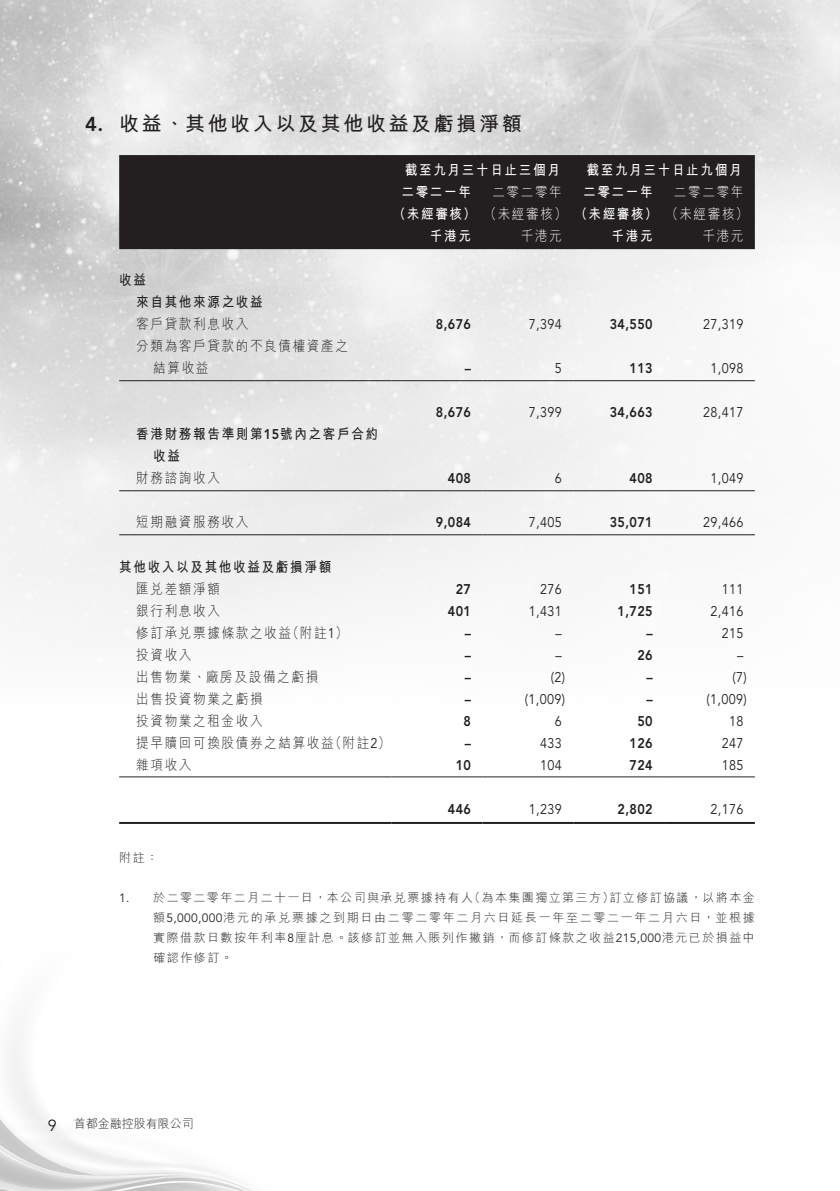
<style>
.page{position:relative;width:840px;height:1191px;background:#fff}
.page>*{position:absolute;margin:0;border:0;box-sizing:border-box;transform-origin:0 0}
._01_H1{font:700 20px "M Hei HK";letter-spacing:.13em;color:#231f20}
._01_H1-2{font:800 20px "Avenir LT Std";color:#231f20}
.t1{font:16px "Avenir LT Std";color:#231f20}
._50_Table_txt_sub{font:300 14px "M Hei HK";letter-spacing:.13em;color:#231f20;scale:.9 1}
._50_Table_txt{font:14px "Avenir LT Std";letter-spacing:.03em;color:#231f20;scale:.9 1}
._50_Table_txt-2{font:800 14px "Avenir LT Std";letter-spacing:.03em;color:#231f20;scale:.9 1}
._50_Table_txt-3{font:700 14px "M Hei HK";letter-spacing:.13em;color:#fff;scale:.9 1}
._50_Table_txt_sub-2{font:700 14px/22px "M Hei HK";letter-spacing:.13em;color:#231f20;scale:.9 1}
._50_Table_txt-4{font:300 14px "M Hei HK";letter-spacing:.13em;color:#fff;scale:.9 1}
._06_Notes{font:300 12px/20px "M Hei HK";letter-spacing:.12em;color:#231f20;text-align:justify}
._06_Notes-2{font:300 12px "M Hei HK";color:#231f20}
._06_Notes-3{font:12px "Avenir LT Std";color:#231f20}
.s1{font-family:"Avenir LT Std";font-weight:800}
.s2{font-family:"Avenir LT Std";font-weight:400}
</style>
<div class="page">
<img style="left:0;top:0;width:839px;height:1191px">
<div style="left:119px;top:155px;width:635px;height:94px;background:#231f20"></div>
<hr style="left:119px;top:380px;width:272px;height:1px;background:#231f20">
<hr style="left:391px;top:380px;width:91px;height:1px;background:#231f20">
<hr style="left:482px;top:380px;width:91px;height:1px;background:#231f20">
<hr style="left:573px;top:380px;width:90px;height:1px;background:#231f20">
<hr style="left:663px;top:380px;width:91px;height:1px;background:#231f20">
<hr style="left:119px;top:490px;width:272px;height:1px;background:#231f20">
<hr style="left:391px;top:490px;width:91px;height:1px;background:#231f20">
<hr style="left:482px;top:490px;width:91px;height:1px;background:#231f20">
<hr style="left:573px;top:490px;width:90px;height:1px;background:#231f20">
<hr style="left:663px;top:490px;width:91px;height:1px;background:#231f20">
<hr style="left:119px;top:534px;width:272px;height:1px;background:#231f20">
<hr style="left:391px;top:534px;width:91px;height:1px;background:#231f20">
<hr style="left:482px;top:534px;width:91px;height:1px;background:#231f20">
<hr style="left:573px;top:534px;width:90px;height:1px;background:#231f20">
<hr style="left:663px;top:534px;width:91px;height:1px;background:#231f20">
<hr style="left:119px;top:776px;width:272px;height:1px;background:#231f20">
<hr style="left:391px;top:776px;width:91px;height:1px;background:#231f20">
<hr style="left:482px;top:776px;width:91px;height:1px;background:#231f20">
<hr style="left:573px;top:776px;width:90px;height:1px;background:#231f20">
<hr style="left:663px;top:776px;width:91px;height:1px;background:#231f20">
<hr style="left:119px;top:822px;width:272px;height:2px;background:#231f20">
<hr style="left:391px;top:822px;width:91px;height:2px;background:#231f20">
<hr style="left:482px;top:822px;width:91px;height:2px;background:#231f20">
<hr style="left:573px;top:822px;width:90px;height:2px;background:#231f20">
<hr style="left:663px;top:822px;width:91px;height:2px;background:#231f20">
<p class="_01_H1-2" style="left:85px;top:112px;width:20px">4.</p>
<p class="_01_H1" style="left:119px;top:109px;width:404px">收益、其他收入以及其他收益及虧損淨額</p>
<p class="_50_Table_txt-3" style="left:404px;top:160px;width:174px">截至九月三十日止三個月</p>
<p class="_50_Table_txt-3" style="left:586px;top:160px;width:174px">截至九月三十日止九個月</p>
<p class="_50_Table_txt-3" style="left:401px;top:182px;width:79px">二零二一年</p>
<p class="_50_Table_txt-4" style="left:492px;top:185px;width:79px">二零二零年</p>
<p class="_50_Table_txt-3" style="left:582px;top:182px;width:79px">二零二一年</p>
<p class="_50_Table_txt-4" style="left:673px;top:185px;width:79px">二零二零年</p>
<p class="_50_Table_txt-3" style="left:393px;top:204px;width:93px">（未經審核）</p>
<p class="_50_Table_txt-4" style="left:484px;top:207px;width:93px">（未經審核）</p>
<p class="_50_Table_txt-3" style="left:574px;top:204px;width:93px">（未經審核）</p>
<p class="_50_Table_txt-4" style="left:665px;top:207px;width:93px">（未經審核(</p>
<p class="_50_Table_txt-3" style="left:429px;top:226px;width:47px">千港元</p>
<p class="_50_Table_txt-4" style="left:520px;top:229px;width:47px">千港元</p>
<p class="_50_Table_txt-3" style="left:611px;top:226px;width:47px">千港元</p>
<p class="_50_Table_txt-4" style="left:702px;top:229px;width:47px">千港元</p>
<p class="_50_Table_txt_sub-2" style="left:119px;top:268px;width:31px">收益</p>
<p class="_50_Table_txt_sub-2" style="left:136px;top:290px;width:142px">來自其他來源之收益</p>
<p class="_50_Table_txt_sub" style="left:136px;top:317px;width:126px">客戶貸款利息收入</p>
<p class="_50_Table_txt_sub" style="left:136px;top:339px;width:237px">分類為客戶貸款的不良債權資產之</p>
<p class="_50_Table_txt-2" style="left:435px;top:316px;width:40px">8,676</p>
<p class="_50_Table_txt" style="left:528px;top:316px;width:38px">7,394</p>
<p class="_50_Table_txt-2" style="left:609px;top:316px;width:49px">34,550</p>
<p class="_50_Table_txt" style="left:702px;top:316px;width:46px">27,319</p>
<p class="_50_Table_txt_sub" style="left:153px;top:361px;width:63px">結算收益</p>
<p class="_50_Table_txt-2" style="left:464px;top:360px;width:8px">–</p>
<p class="_50_Table_txt" style="left:554px;top:360px;width:9px">5</p>
<p class="_50_Table_txt-2" style="left:629px;top:360px;width:27px">113</p>
<p class="_50_Table_txt" style="left:710px;top:360px;width:38px">1,098</p>
<p class="_50_Table_txt-2" style="left:435px;top:404px;width:40px">8,676</p>
<p class="_50_Table_txt" style="left:528px;top:404px;width:38px">7,399</p>
<p class="_50_Table_txt-2" style="left:609px;top:404px;width:49px">34,663</p>
<p class="_50_Table_txt" style="left:702px;top:404px;width:46px">28,417</p>
<p class="_50_Table_txt_sub-2" style="left:153px;top:422px;width:251px;text-indent:-17px">香港財務報告準則第<span class="s1">15</span>號內之客戶合約收益</p>
<p class="_50_Table_txt_sub" style="left:136px;top:471px;width:94px">財務諮詢收入</p>
<p class="_50_Table_txt-2" style="left:447px;top:470px;width:27px">408</p>
<p class="_50_Table_txt" style="left:554px;top:470px;width:9px">6</p>
<p class="_50_Table_txt-2" style="left:629px;top:470px;width:27px">408</p>
<p class="_50_Table_txt" style="left:710px;top:470px;width:38px">1,049</p>
<p class="_50_Table_txt_sub" style="left:136px;top:515px;width:126px">短期融資服務收入</p>
<p class="_50_Table_txt_sub-2" style="left:119px;top:554px;width:237px">其他收入以及其他收益及虧損淨額</p>
<p class="_50_Table_txt-2" style="left:435px;top:514px;width:40px">9,084</p>
<p class="_50_Table_txt" style="left:528px;top:514px;width:38px">7,405</p>
<p class="_50_Table_txt-2" style="left:609px;top:514px;width:49px">35,071</p>
<p class="_50_Table_txt" style="left:702px;top:514px;width:46px">29,466</p>
<p class="_50_Table_txt_sub" style="left:136px;top:581px;width:94px">匯兌差額淨額</p>
<p class="_50_Table_txt-2" style="left:455px;top:580px;width:18px">27</p>
<p class="_50_Table_txt" style="left:540px;top:580px;width:26px">276</p>
<p class="_50_Table_txt-2" style="left:629px;top:580px;width:27px">151</p>
<p class="_50_Table_txt" style="left:721px;top:580px;width:26px">111</p>
<p class="_50_Table_txt_sub" style="left:136px;top:603px;width:94px">銀行利息收入</p>
<p class="_50_Table_txt-2" style="left:447px;top:602px;width:27px">401</p>
<p class="_50_Table_txt" style="left:528px;top:602px;width:38px">1,431</p>
<p class="_50_Table_txt-2" style="left:617px;top:602px;width:40px">1,725</p>
<p class="_50_Table_txt" style="left:710px;top:602px;width:38px">2,416</p>
<p class="_50_Table_txt_sub" style="left:286px;top:625px;width:70px">（附註 (<span class="s2">1</span></p>
<p class="_50_Table_txt_sub" style="left:136px;top:625px;width:173px">修訂承兌票據條款之收益</p>
<p class="_50_Table_txt-2" style="left:464px;top:624px;width:8px">–</p>
<p class="_50_Table_txt" style="left:555px;top:624px;width:8px">–</p>
<p class="_50_Table_txt-2" style="left:646px;top:624px;width:8px">–</p>
<p class="_50_Table_txt" style="left:721px;top:624px;width:26px">215</p>
<p class="_50_Table_txt_sub" style="left:136px;top:647px;width:63px">投資收入</p>
<p class="_50_Table_txt-2" style="left:464px;top:646px;width:8px">–</p>
<p class="_50_Table_txt" style="left:555px;top:646px;width:8px">–</p>
<p class="_50_Table_txt-2" style="left:637px;top:646px;width:18px">26</p>
<p class="_50_Table_txt" style="left:736px;top:646px;width:9px">–</p>
<p class="_50_Table_txt_sub" style="left:136px;top:669px;width:204px">出售物業、廠房及設備之虧損</p>
<p class="_50_Table_txt-2" style="left:464px;top:668px;width:8px">–</p>
<p class="_50_Table_txt" style="left:550px;top:668px;width:17px">(2)</p>
<p class="_50_Table_txt-2" style="left:646px;top:668px;width:8px">–</p>
<p class="_50_Table_txt" style="left:732px;top:668px;width:17px">(7)</p>
<p class="_50_Table_txt_sub" style="left:136px;top:691px;width:142px">出售投資物業之虧損</p>
<p class="_50_Table_txt-2" style="left:464px;top:690px;width:8px">–</p>
<p class="_50_Table_txt" style="left:524px;top:690px;width:46px">)1,009(</p>
<p class="_50_Table_txt-2" style="left:646px;top:690px;width:8px">–</p>
<p class="_50_Table_txt" style="left:706px;top:690px;width:46px">)1,009(</p>
<p class="_50_Table_txt_sub" style="left:136px;top:713px;width:142px">投資物業之租金收入</p>
<p class="_50_Table_txt-2" style="left:463px;top:712px;width:10px">8</p>
<p class="_50_Table_txt" style="left:554px;top:712px;width:9px">6</p>
<p class="_50_Table_txt-2" style="left:637px;top:712px;width:18px">50</p>
<p class="_50_Table_txt" style="left:728px;top:712px;width:17px">18</p>
<p class="_50_Table_txt_sub" style="left:329px;top:735px;width:70px">（附註 (<span class="s2">2</span></p>
<p class="_50_Table_txt_sub" style="left:136px;top:735px;width:221px">提早贖回可換股債券之結算收益</p>
<p class="_50_Table_txt-2" style="left:464px;top:734px;width:8px">–</p>
<p class="_50_Table_txt" style="left:540px;top:734px;width:26px">433</p>
<p class="_50_Table_txt-2" style="left:629px;top:734px;width:27px">126</p>
<p class="_50_Table_txt" style="left:721px;top:734px;width:26px">247</p>
<p class="_50_Table_txt_sub" style="left:136px;top:757px;width:63px">雜項收入</p>
<p class="_50_Table_txt-2" style="left:455px;top:756px;width:18px">10</p>
<p class="_50_Table_txt" style="left:540px;top:756px;width:26px">104</p>
<p class="_50_Table_txt-2" style="left:629px;top:756px;width:27px">724</p>
<p class="_50_Table_txt" style="left:721px;top:756px;width:26px">185</p>
<p class="_50_Table_txt-2" style="left:447px;top:800px;width:27px">446</p>
<p class="_50_Table_txt" style="left:528px;top:800px;width:38px">1,239</p>
<p class="_50_Table_txt-2" style="left:617px;top:800px;width:40px">2,802</p>
<p class="_50_Table_txt" style="left:710px;top:800px;width:38px">2,176</p>
<p class="_06_Notes" style="left:119px;top:848px;width:41px">附註：</p>
<p class="_06_Notes-3" style="left:119px;top:891px;width:12px">1.</p>
<p class="_06_Notes" style="left:468px;top:888px;width:147px">（為本集團獨立第三方）</p>
<p class="_06_Notes" style="left:609px;top:888px;width:147px">訂立修訂協議，以將本金</p>
<p class="_06_Notes" style="left:153px;top:888px;width:321px">於二零二零年二月二十一日，本公司與承兌票據持有人</p>
<p class="_06_Notes" style="left:153px;top:908px;width:602px">額<span class="s2">5,000,000</span>港元的承兌票據之到期日由二零二零年二月六日延長一年至二零二一年二月六日，並根據實際借款日數按年利率<span class="s2">8</span>厘計息。該修訂並無入賬列作撇銷，而修訂條款之收益<span class="s2">215,000</span>港元已於損益中確認作修訂。</p>
<h2 class="t1" style="left:48px;top:1115px;width:10px">9</h2>
<p class="_06_Notes-2" style="left:74px;top:1117px;width:122px">首都金融控股有限公司</p>
</div>
